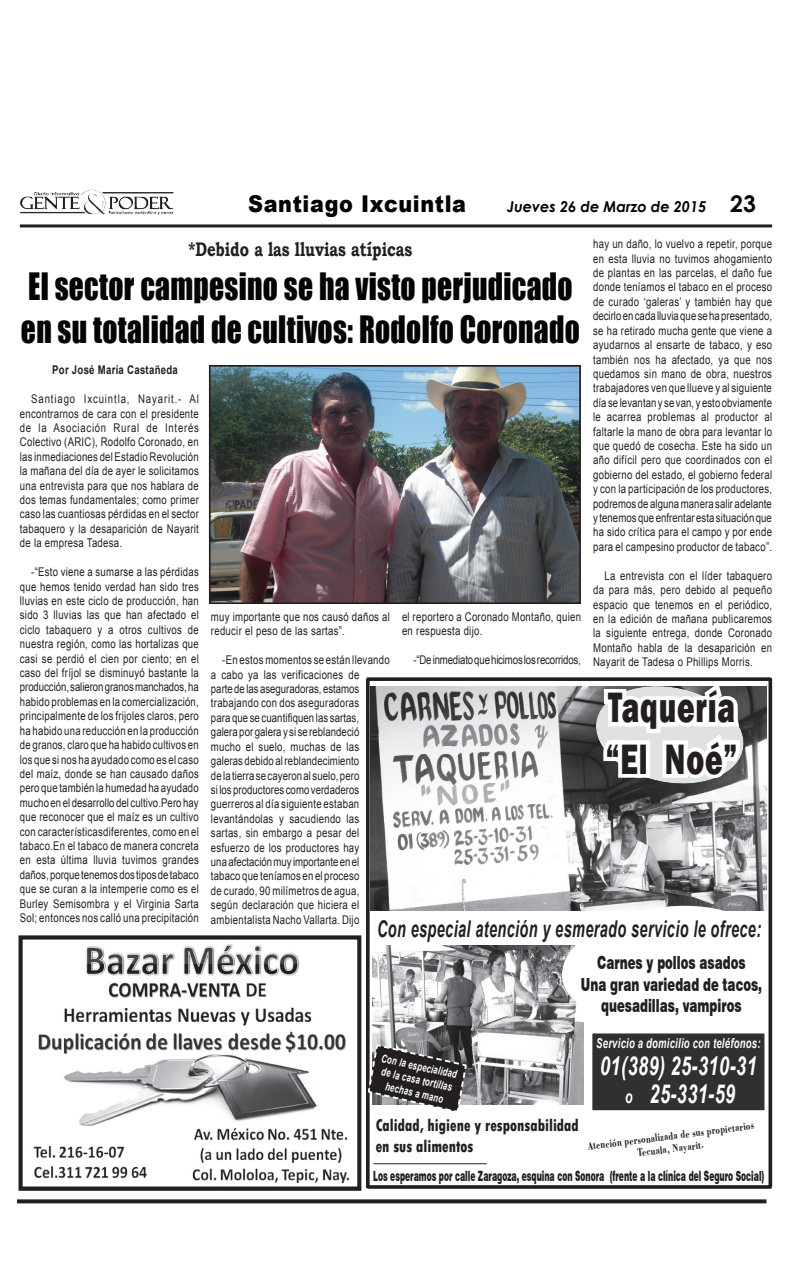
<style>
.page{position:relative;width:792px;height:1276px;background:#fff}
.page>*{position:absolute;margin:0;border:0;box-sizing:border-box;transform-origin:0 0}
.t1{font:800 43.7px/51.3px "Franklin Gothic";letter-spacing:.025em;color:#231f20;scale:.69 1}
.t2{font:34.7px/42.4px "Impact";letter-spacing:.01em;color:#040503;scale:.85 1}
.t3{font:italic 700 26.1px/28px "Arial";letter-spacing:.03em;color:#fff;text-align:center;scale:.69 1}
.t4{font:italic 700 23.1px "Arial";letter-spacing:.03em;color:#231f20;scale:.63 1}
.t5{font:900 23.1px "Arial";letter-spacing:.03em;color:#040503;scale:.9 1}
.t6{font:700 23px "Century Gothic";color:#040503}
.t7{font:700 19.7px "Bookman Old Style";color:#231f20;scale:.76 1}
.t8{font:900 18px/21.7px "Swiss 721 BT";color:#231f20;text-align:center;scale:.65 1}
.t9{font:800 condensed 17.8px/21.4px "Tw Cen";color:#231f20;scale:.87 1}
.t10{font:italic 700 15px "Century Gothic";color:#040503}
.t11{font:900 14.1px "Swiss 721 BT";color:#231f20;scale:.54 1}
.t12{font:italic 700 13.7px "Arial";letter-spacing:.03em;color:#fff;scale:.69 1}
.t13{font:12px/14.4px "Arial";letter-spacing:.03em;color:#231f20;text-align:justify;scale:.8 1}
.t14{font:12px "Arial";letter-spacing:-.015em;color:#231f20;scale:.8 1}
.t15{font:700 12px "Arial";letter-spacing:.03em;color:#231f20;scale:.8 1}
.t16{font:700 11.6px "Bodoni BT";color:#231f20;scale:.73 1}
.t17{font:700 11.4px "Bodoni BT";color:#231f20;scale:.74 1}
.t18{font:italic 700 11.3px/13.5px "Arial";color:#fff;scale:.7 1}
.t19{font:italic 700 11.1px "Arial";color:#fff;scale:.71 1}
.s1{font-size:22.7px}
.s2{font-size:17.8px}
.s3{font-size:13.9px}
</style>
<div class="page">
<svg style="left:17px;top:1199px;width:749px;height:4px;background:#373435"></svg>
<img style="left:81px;top:190px;width:24px;height:21px">
<hr style="left:20px;top:224px;width:752px;height:3px;background:#231f20">
<img style="left:209px;top:365px;width:372px;height:239px">
<div style="left:210px;top:366px;width:370px;height:237px;border:1px solid #231f20"></div>
<div style="left:366px;top:677px;width:406px;height:511px;border:4px solid #231f20"></div>
<hr style="left:374px;top:1163px;width:113px;height:1px;background:#231f20">
<img style="left:370px;top:686px;width:396px;height:224px">
<img style="left:373px;top:946px;width:210px;height:159px">
<svg style="left:553px;top:892px;width:220px;height:142px"></svg>
<div style="left:592px;top:1033px;width:172px;height:77px;background:#312f30"></div>
<svg style="left:366px;top:1043px;width:102px;height:71px;background:#585657"></svg>
<svg style="left:592px;top:677px;width:157px;height:182px"></svg>
<img style="left:33px;top:944px;width:317px;height:240px">
<div style="left:19px;top:935px;width:342px;height:255px;border:4px solid #231f20"></div>
<h3 class="t5" style="left:248px;top:186px;width:244px">Santiago Ixcuintla</h3>
<p class="t10" style="left:507px;top:195px;width:201px">Jueves 26 de Marzo de 2015</p>
<h3 class="t7" style="left:189px;top:235px;width:296px">*Debido a las lluvias atípicas</h3>
<h3 class="t6" style="left:730px;top:186px;width:27px">23</h3>
<p class="t13" style="left:593px;top:237px;width:225px">hay un daño, lo vuelvo a repetir, porque en esta lluvia no tuvimos ahogamiento de plantas en las parcelas, el daño fue donde teníamos el tabaco en el proceso de curado ‘galeras’ y también hay que decirlo en cada lluvia que se ha presentado, se ha retirado mucha gente que viene a ayudarnos al ensarte de tabaco, y eso también nos ha afectado, ya que nos quedamos sin mano de obra, nuestros trabajadores ven que llueve y al siguiente día se levantan y se van, y esto obviamente le acarrea problemas al productor al faltarle la mano de obra para levantar lo que quedó de cosecha. Este ha sido un año difícil pero que coordinados con el gobierno del estado, el gobierno federal y con la participación de los productores, podremos de alguna manera salir adelante y tenemos que enfrentar esta situación que ha sido crítica para el campo y por ende para el campesino productor de tabaco”.</p>
<p class="t13" style="left:593px;top:568px;width:225px;text-indent:11px">La entrevista con el líder tabaquero da para más, pero debido al pequeño espacio que tenemos en el periódico, en la edición de mañana publicaremos la siguiente entrega, donde Coronado Montaño habla de la desaparición en Nayarit de Tadesa o Phillips Morris.</p>
<h2 class="t2" style="left:21px;top:265px;width:659px">El sector campesino se ha visto perjudicado en su totalidad de cultivos: Rodolfo Coronado</h2>
<p class="t15" style="left:52px;top:362px;width:159px">Por José María Castañeda</p>
<p class="t13" style="left:20px;top:392px;width:225px;text-indent:11px">Santiago Ixcuintla, Nayarit.- Al encontrarnos de cara con el presidente de la Asociación Rural de Interés Colectivo (ARIC), Rodolfo Coronado, en las inmediaciones del Estadio Revolución la mañana del día de ayer le solicitamos una entrevista para que nos hablara de dos temas fundamentales; como primer caso las cuantiosas pérdidas en el sector tabaquero y la desaparición de Nayarit de la empresa Tadesa.</p>
<p class="t13" style="left:20px;top:565px;width:225px;text-indent:11px">-“Esto viene a sumarse a las pérdidas que hemos tenido verdad han sido tres lluvias en este ciclo de producción, han sido 3 lluvias las que han afectado el ciclo tabaquero y a otros cultivos de nuestra región, como las hortalizas que casi se perdió el cien por ciento; en el caso del fríjol se disminuyó bastante la producción, salieron granos manchados, ha habido problemas en la comercialización, principalmente de los frijoles claros, pero ha habido una reducción en la producción de granos, claro que ha habido cultivos en los que si nos ha ayudado como es el caso del maíz, donde se han causado daños pero que también la humedad ha ayudado mucho en el desarrollo del cultivo.Pero hay que reconocer que el maíz es un cultivo con característicasdiferentes, como en el tabaco.En el tabaco de manera concreta en esta última lluvia tuvimos grandes daños, porque tenemos dos tipos de tabaco que se curan a la intemperie como es el Burley Semisombra y el Virginia Sarta Sol; entonces nos calló una precipitación</p>
<p class="t13" style="left:402px;top:609px;width:225px">el reportero a Coronado Montaño, quien en respuesta dijo.</p>
<p class="t14" style="left:413px;top:652px;width:211px">-“De inmediato que hicimos los recorridos,</p>
<p class="t13" style="left:211px;top:609px;width:225px">muy importante que nos causó daños al reducir el peso de las sartas”.</p>
<p class="t13" style="left:211px;top:653px;width:225px;text-align:left;text-indent:11px">-En estos momentos se están llevando a cabo ya las verificaciones de<br>parte de las aseguradoras, estamos trabajando con dos aseguradoras<br>para que se cuantifiquen las sartas,<br>galera por galera y si se reblandeció mucho el suelo, muchas de las galeras debido al reblandecimiento<br>de la tierra se cayeron al suelo, pero<br>si los productores como verdaderos guerreros al día siguiente estaban levantándolas y sacudiendo las sartas, sin embargo a pesar del esfuerzo de los productores hay<br>una afectación muy importante en el tabaco que teníamos en el proceso<br>de curado, 90 milímetros de agua,<br>según declaración que hiciera el ambientalista Nacho Vallarta. Dijo</p>
<h1 class="t1" style="left:606px;top:682px;width:192px">Taquería “El Noé”</h1>
<h3 class="t4" style="left:377px;top:913px;width:611px">Con especial atención y esmerado servicio le <span class="s1">ofrece:</span></h3>
<p class="t18" style="left:383px;top:1051px;width:112px;rotate:13deg">Con la especialidad de la casa tortillas</p>
<p class="t19" style="left:387px;top:1078px;width:85px;rotate:13deg">hechas a mano</p>
<h3 class="t8" style="left:581px;top:951px;width:280px">Carnes y pollos asados<br>Una gran variedad de tacos, quesadillas, vampiros</h3>
<p class="t12" style="left:596px;top:1033px;width:240px">Servicio a domicilio con teléfonos:</p>
<h3 class="t3" style="left:600px;top:1052px;width:229px">01(389) 25-310-31 <span class="s2">o</span> 25-331-59</h3>
<h3 class="t9" style="left:376px;top:1114px;width:235px">Calidad, higiene y responsabilidad en sus alimentos</h3>
<p class="t16" style="left:587px;top:1138px;width:231px;rotate:-7deg">Atención personalizada de sus propietarios</p>
<p class="t17" style="left:637px;top:1145px;width:92px;rotate:-7deg">Tecuala, Nayarit.</p>
<p class="t11" style="left:373px;top:1167px;width:726px">Los esperamos por calle Zaragoza, esquina con Sonora (frente a la clínica del Seguro <span class="s3">Social)</span></p>
</div>
